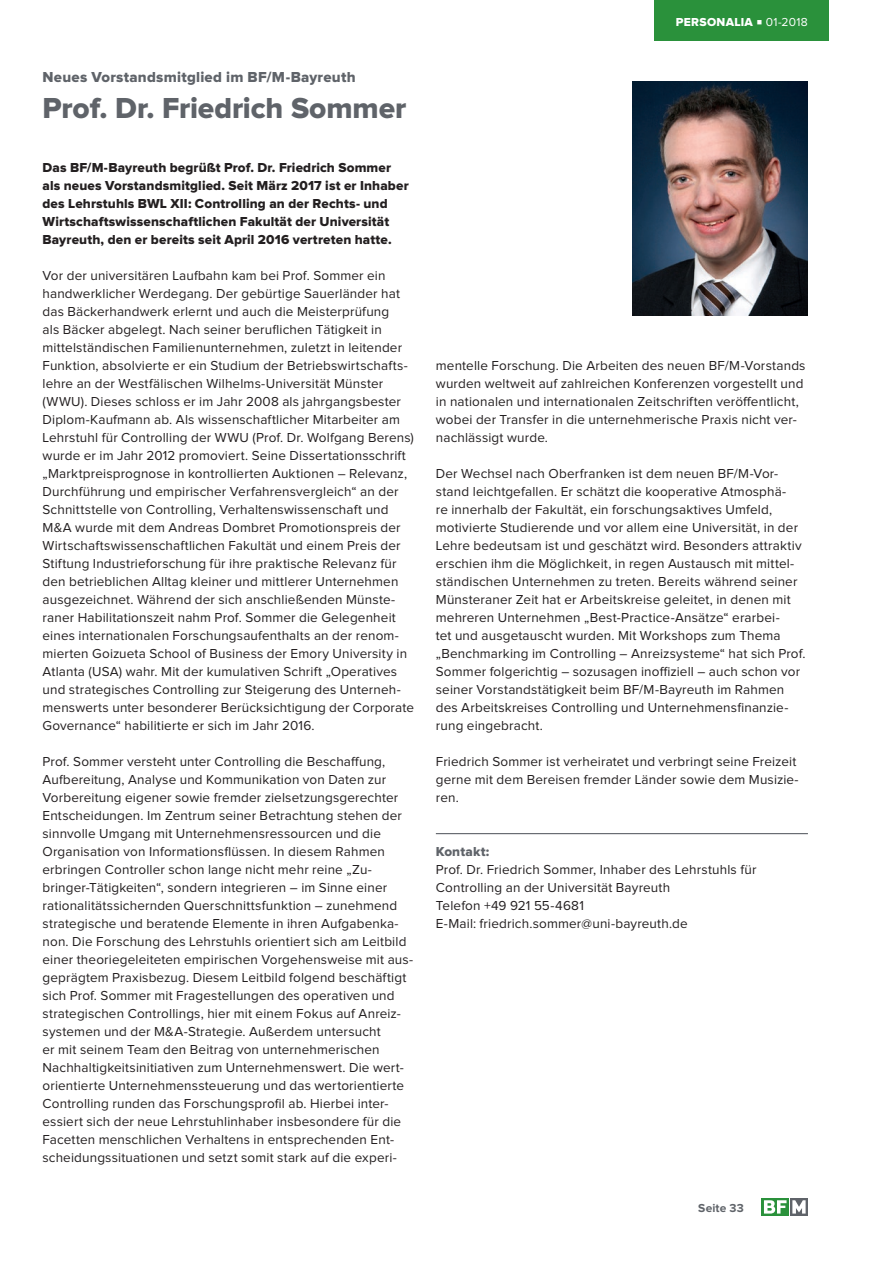
<style>
.page{position:relative;width:893px;height:1263px;background:#fff}
.page>*{position:absolute;margin:0;border:0;box-sizing:border-box;transform-origin:0 0}
.t1{font:30px "Proxima Nova Extrabld";letter-spacing:-.005em;color:#5f6369}
.t2{font:15px "Proxima Nova Extrabld";letter-spacing:.015em;color:#5f6369}
.t3{font:13.5px/18px "Proxima Nova";letter-spacing:.01em;color:#231f20}
.t4{font:13.5px/18px "Proxima Nova Extrabld";letter-spacing:.01em;color:#231f20}
.t5{font:13.5px "Proxima Nova Extrabld";letter-spacing:.01em;color:#5f6369}
.t6{font:12px "Proxima Nova Extrabld";letter-spacing:.025em;color:#fff}
.t7{font:700 12px "Proxima Nova";letter-spacing:.01em;color:#5f6369}
.s1{font-family:"Minion Pro";font-size:15px}
.s2{font-family:"Proxima Nova"}
</style>
<div class="page">
<div style="left:654px;top:0;width:175px;height:41px;background:#2a913b"></div>
<img style="left:632px;top:82px;width:176px;height:234px">
<hr style="left:436px;top:833px;width:372px;height:1px;background:#5f6369">
<div style="left:790px;top:1198px;width:18px;height:18px;background:#5f6369"></div>
<div style="left:762px;top:1198px;width:27px;height:18px;background:#2a913b"></div>
<svg style="left:764px;top:1200px;width:42px;height:13px"></svg>
<p class="t2" style="left:43px;top:70px;width:315px">Neues Vorstandsmitglied im BF/M-Bayreuth</p>
<h1 class="t1" style="left:43px;top:94px;width:365px">Prof. Dr. Friedrich Sommer</h1>
<p class="t4" style="left:43px;top:159px;width:368px">Das BF/M-Bayreuth begrüßt Prof. Dr. Friedrich Sommer als neues Vorstandsmitglied. Seit März 2017 ist er Inhaber des Lehrstuhls BWL XII: Controlling an der Rechts- und Wirtschaftswissenschaftlichen Fakultät der Universität Bayreuth, den er bereits seit April 2016 vertreten hatte.</p>
<p class="t3" style="left:43px;top:267px;width:373px">Vor der universitären Laufbahn kam bei Prof. Sommer ein handwerklicher Werdegang. Der gebürtige Sauerländer hat das Bäckerhandwerk erlernt und auch die Meisterprüfung<br>als Bäcker abgelegt. Nach seiner beruflichen Tätigkeit in mittelständischen Familienunternehmen, zuletzt in leitender Funktion, absolvierte er ein Studium der Betriebswirtschafts&shy;lehre an der Westfälischen Wilhelms-Universität Münster (WWU). Dieses schloss er im Jahr 2008 als jahrgangsbester Diplom-Kaufmann ab. Als wissenschaftlicher Mitarbeiter am Lehrstuhl für Controlling der WWU (Prof. Dr. Wolfgang Berens) wurde er im Jahr 2012 promoviert. Seine Dissertationsschrift „Marktpreisprognose in kontrollierten Auktionen – Relevanz, Durchführung und empirischer Verfahrensvergleich“ an der Schnittstelle von Controlling, Verhaltenswissenschaft und M&amp;A wurde mit dem Andreas Dombret Promotionspreis der Wirtschaftswissenschaftlichen Fakultät und einem Preis der Stiftung Industrieforschung für ihre praktische Relevanz für den betrieblichen Alltag kleiner und mittlerer Unternehmen ausgezeichnet. Während der sich anschließenden Münste&shy;raner Habilitationszeit nahm Prof. Sommer die Gelegenheit eines internationalen Forschungsaufenthalts an der renom&shy;mierten Goizueta School of Business der Emory University in Atlanta (USA) wahr. Mit der kumulativen Schrift „Operatives und strategisches Controlling zur Steigerung des Unterneh&shy;menswerts unter besonderer Berücksichtigung der Corporate Governance“ habilitierte er sich im Jahr 2016.</p>
<p class="t3" style="left:43px;top:753px;width:372px">Prof. Sommer versteht unter Controlling die Beschaffung, Aufbereitung, Analyse und Kommunikation von Daten zur Vorbereitung eigener sowie fremder zielsetzungsgerechter Entscheidungen. Im Zentrum seiner Betrachtung stehen der sinnvolle Umgang mit Unternehmensressourcen und die Organisation von Informationsflüssen. In diesem Rahmen erbringen Controller schon lange nicht mehr reine „Zu&shy;bringer-Tätigkeiten“, sondern integrieren – im Sinne einer rationalitätssichernden Querschnittsfunktion – zunehmend strategische und beratende Elemente in ihren Aufgabenka&shy;non. Die Forschung des Lehrstuhls orientiert sich am Leitbild einer theoriegeleiteten empirischen Vorgehensweise mit aus&shy;geprägtem Praxisbezug. Diesem Leitbild folgend beschäftigt sich Prof. Sommer mit Fragestellungen des operativen und strategischen Controllings, hier mit einem Fokus auf Anreiz&shy;systemen und der M&amp;A-Strategie. Außerdem untersucht<br>er mit seinem Team den Beitrag von unternehmerischen Nachhaltigkeitsinitiativen zum Unternehmenswert. Die wert&shy;orientierte Unternehmenssteuerung und das wertorientierte Controlling runden das Forschungsprofil ab. Hierbei inter&shy;essiert sich der neue Lehrstuhlinhaber insbesondere für die Facetten menschlichen Verhaltens in entsprechenden Ent&shy;scheidungssituationen und setzt somit stark auf die experi-</p>
<p class="t6" style="left:676px;top:16px;width:134px">PERSONALIA <span class="s1">■</span> <span class="s2">01-2018</span></p>
<p class="t3" style="left:436px;top:357px;width:371px">mentelle Forschung. Die Arbeiten des neuen BF/M-Vorstands wurden weltweit auf zahlreichen Konferenzen vorgestellt und in nationalen und internationalen Zeitschriften veröffentlicht, wobei der Transfer in die unternehmerische Praxis nicht ver&shy;nachlässigt wurde.</p>
<p class="t3" style="left:436px;top:465px;width:371px">Der Wechsel nach Oberfranken ist dem neuen BF/M-Vor&shy;stand leichtgefallen. Er schätzt die kooperative Atmosphä-<br>re innerhalb der Fakultät, ein forschungsaktives Umfeld, motivierte Studierende und vor allem eine Universität, in der Lehre bedeutsam ist und geschätzt wird. Besonders attraktiv erschien ihm die Möglichkeit, in regen Austausch mit mittel&shy;ständischen Unternehmen zu treten. Bereits während seiner Münsteraner Zeit hat er Arbeitskreise geleitet, in denen mit mehreren Unternehmen „Best-Practice-Ansätze“ erarbei-<br>tet und ausgetauscht wurden. Mit Workshops zum Thema „Benchmarking im Controlling – Anreizsysteme“ hat sich Prof.<br>Sommer folgerichtig – sozusagen inoffiziell – auch schon vor seiner Vorstandstätigkeit beim BF/M-Bayreuth im Rahmen des Arbeitskreises Controlling und Unternehmensfinanzie&shy;rung eingebracht.</p>
<p class="t3" style="left:436px;top:753px;width:364px">Friedrich Sommer ist verheiratet und verbringt seine Freizeit gerne mit dem Bereisen fremder Länder sowie dem Musizie&shy;ren.</p>
<p class="t5" style="left:436px;top:845px;width:55px">Kontakt:</p>
<p class="t3" style="left:436px;top:861px;width:322px">Prof. Dr. Friedrich Sommer, Inhaber des Lehrstuhls für Controlling an der Universität Bayreuth<br>Telefon +49 921 55-4681<br>E-Mail: friedrich.sommer@uni-bayreuth.de</p>
<p class="t7" style="left:698px;top:1202px;width:47px">Seite 33</p>
</div>
